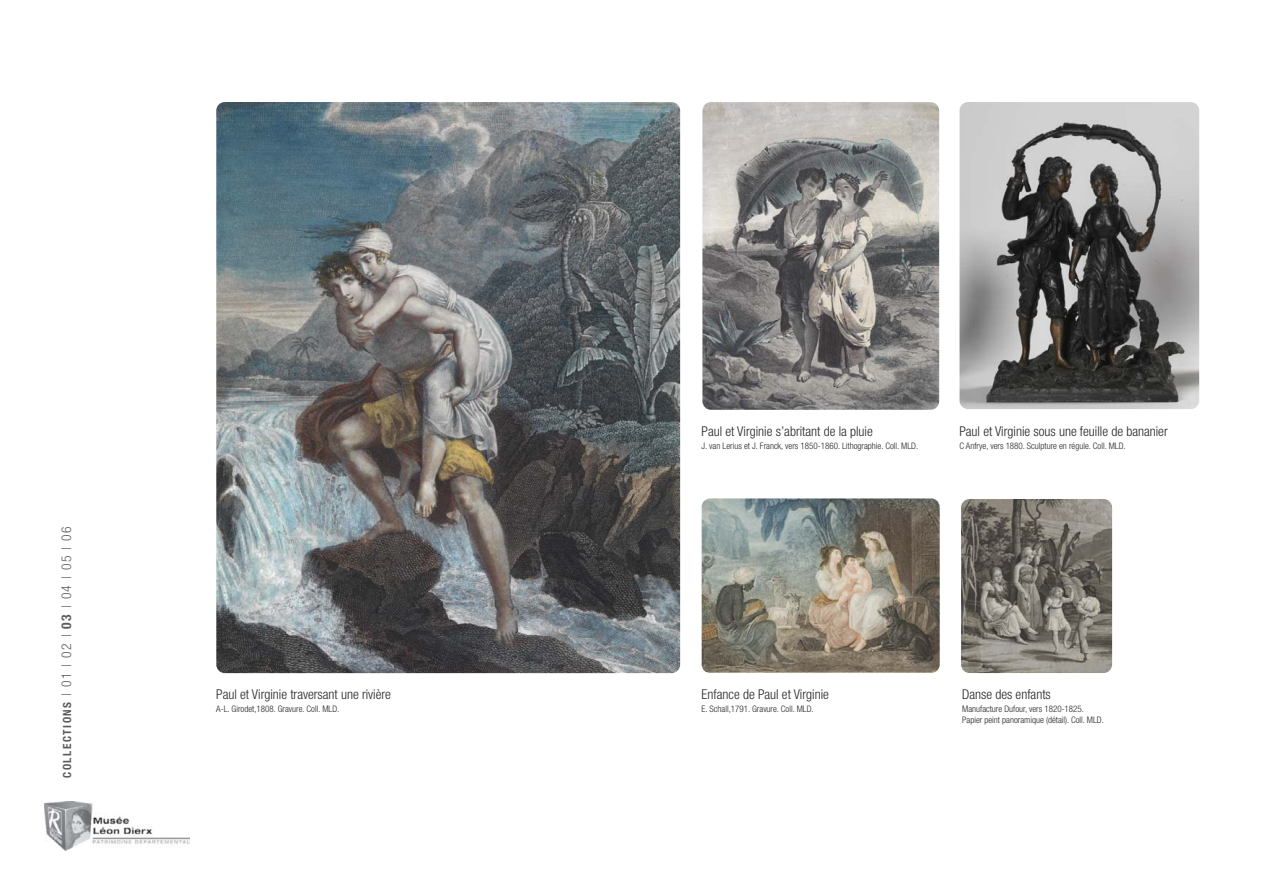
<style>
.page{position:relative;width:1263px;height:893px;background:#fff}
.page>*{position:absolute;margin:0;border:0;box-sizing:border-box;transform-origin:0 0}
.t1{font:300 condensed 13.5px "Helvetica Neue";color:#272627}
.t2{font:300 condensed 13.5px "Helvetica Neue";letter-spacing:.1em;color:#5d5c5d}
.t3{font:300 condensed 9px/10.8px "Helvetica Neue";color:#272627}
.s1{font-weight:700;font-size:11.25px}
.s2{font-weight:700}
</style>
<div class="page">
<img style="left:44px;top:802px;width:145px;height:48px">
<img style="left:216px;top:102px;width:464px;height:571px;border-radius:9px">
<img style="left:702px;top:102px;width:237px;height:308px;border-radius:9px">
<img style="left:959px;top:102px;width:240px;height:307px;border-radius:9px">
<img style="left:702px;top:498px;width:238px;height:175px;border-radius:9px">
<img style="left:961px;top:499px;width:151px;height:174px;border-radius:9px">
<h1 class="t2" style="left:62px;top:778px;width:253px;rotate:-90deg"><span class="s1">COLLECTIONS</span> | 01 | 02 | <span class="s2">03</span> | 04 | 05 | 06</h1>
<h1 class="t1" style="left:216px;top:689px;width:176px">Paul et Virginie traversant une rivière</h1>
<p class="t3" style="left:216px;top:704px;width:125px">A-L. Girodet,1808. Gravure. Coll. MLD.</p>
<h1 class="t1" style="left:702px;top:426px;width:173px">Paul et Virginie s’abritant de la pluie</h1>
<p class="t3" style="left:702px;top:441px;width:218px">J. van Lerius et J. Franck, vers 1850-1860. Lithographie. Coll. MLD.</p>
<h1 class="t1" style="left:959px;top:426px;width:210px">Paul et Virginie sous une feuille de bananier</h1>
<p class="t3" style="left:959px;top:441px;width:168px">C Anfrye, vers 1880. Sculpture en régule. Coll. MLD.</p>
<h1 class="t1" style="left:702px;top:689px;width:129px">Enfance de Paul et Virginie</h1>
<p class="t3" style="left:702px;top:704px;width:114px">E. Schall,1791. Gravure. Coll. MLD.</p>
<h1 class="t1" style="left:962px;top:689px;width:90px">Danse des enfants</h1>
<p class="t3" style="left:962px;top:704px;width:143px">Manufacture Dufour, vers 1820-1825.<br>Papier peint panoramique (détail). Coll. MLD.</p>
</div>
